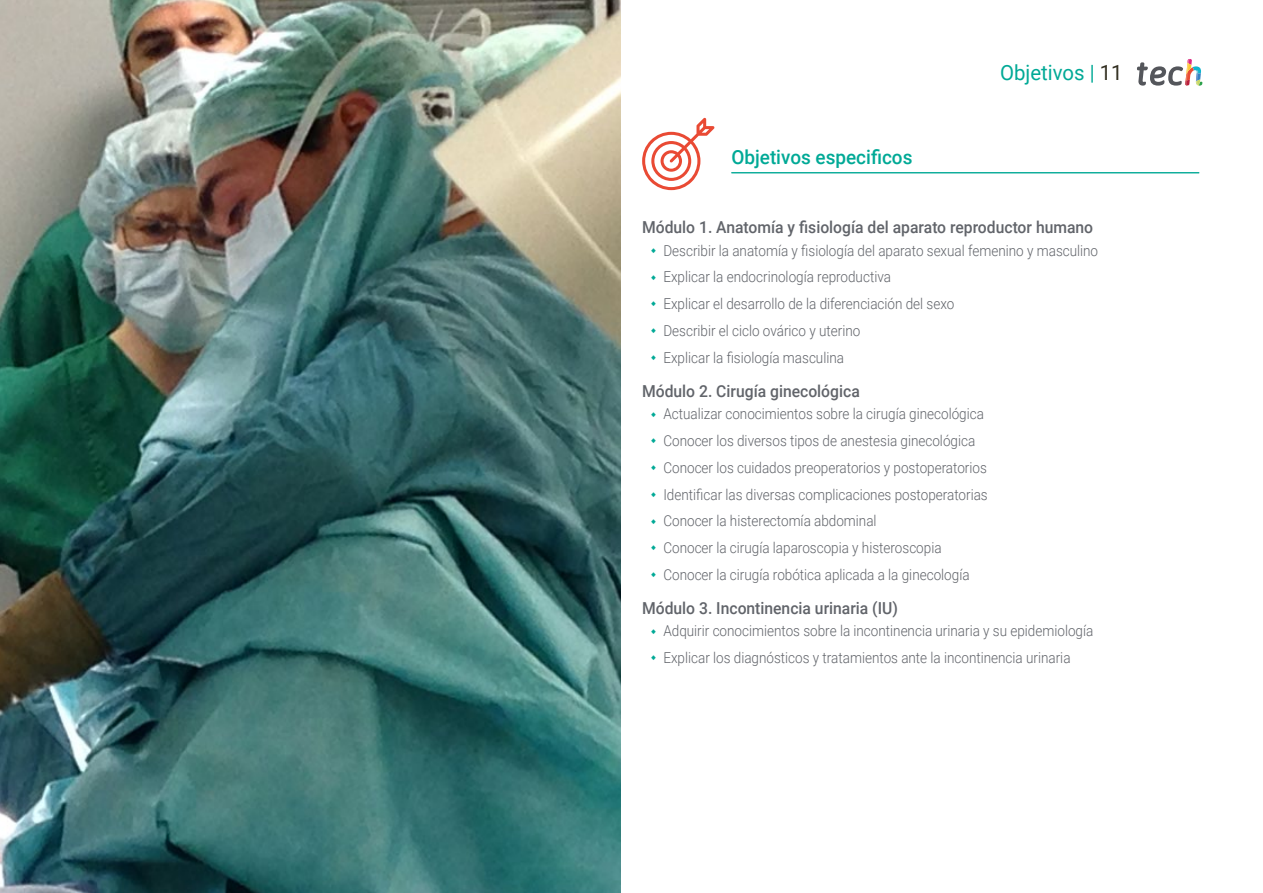
<style>
.page{position:relative;width:1263px;height:893px;background:#fff}
.page>*{position:absolute;margin:0;border:0;box-sizing:border-box;transform-origin:0 0}
.t1{font:21px "Roboto";color:#00a996}
.t2{font:500 19.5px "Roboto";color:#00a996}
.t3{font:500 16.5px "Roboto";color:#61646a;scale:.95 1}
.t4{font:300 15px/26.7px "Roboto";color:#61646a;scale:.9 1}
.s1{color:#312e20}
</style>
<div class="page">
<svg style="left:642px;top:118px;width:72px;height:72px"></svg>
<hr style="left:731px;top:172px;width:468px;height:1px;background:#00a996">
<img style="left:0;top:0;width:621px;height:893px">
<svg style="left:1137px;top:59px;width:65px;height:27px"></svg>
<h2 class="t2" style="left:731px;top:144px;width:183px">Objetivos especificos</h2>
<h1 class="t1" style="left:1000px;top:57px;width:124px">Objetivos | <span class="s1">11</span></h1>
<p class="t3" style="left:642px;top:216px;width:476px">Módulo 1. Anatomía y fisiología del aparato reproductor humano</p>
<p class="t4" style="left:663px;top:236px;width:485px">Describir la anatomía y fisiología del aparato sexual femenino y masculino Explicar la endocrinología reproductiva<br>Explicar el desarrollo de la diferenciación del sexo<br>Describir el ciclo ovárico y uterino<br>Explicar la fisiología masculina</p>
<p class="t3" style="left:642px;top:379px;width:231px">Módulo 2. Cirugía ginecológica</p>
<p class="t4" style="left:663px;top:400px;width:362px">Actualizar conocimientos sobre la cirugía ginecológica Conocer los diversos tipos de anestesia ginecológica Conocer los cuidados preoperatorios y postoperatorios Identificar las diversas complicaciones postoperatorias Conocer la histerectomía abdominal<br>Conocer la cirugía laparoscopia y histeroscopia Conocer la cirugía robótica aplicada a la ginecología</p>
<p class="t3" style="left:642px;top:597px;width:271px">Módulo 3. Incontinencia urinaria (IU)</p>
<p class="t4" style="left:663px;top:617px;width:479px">Adquirir conocimientos sobre la incontinencia urinaria y su epidemiología<br>Explicar los diagnósticos y tratamientos ante la incontinencia urinaria</p>
</div>
